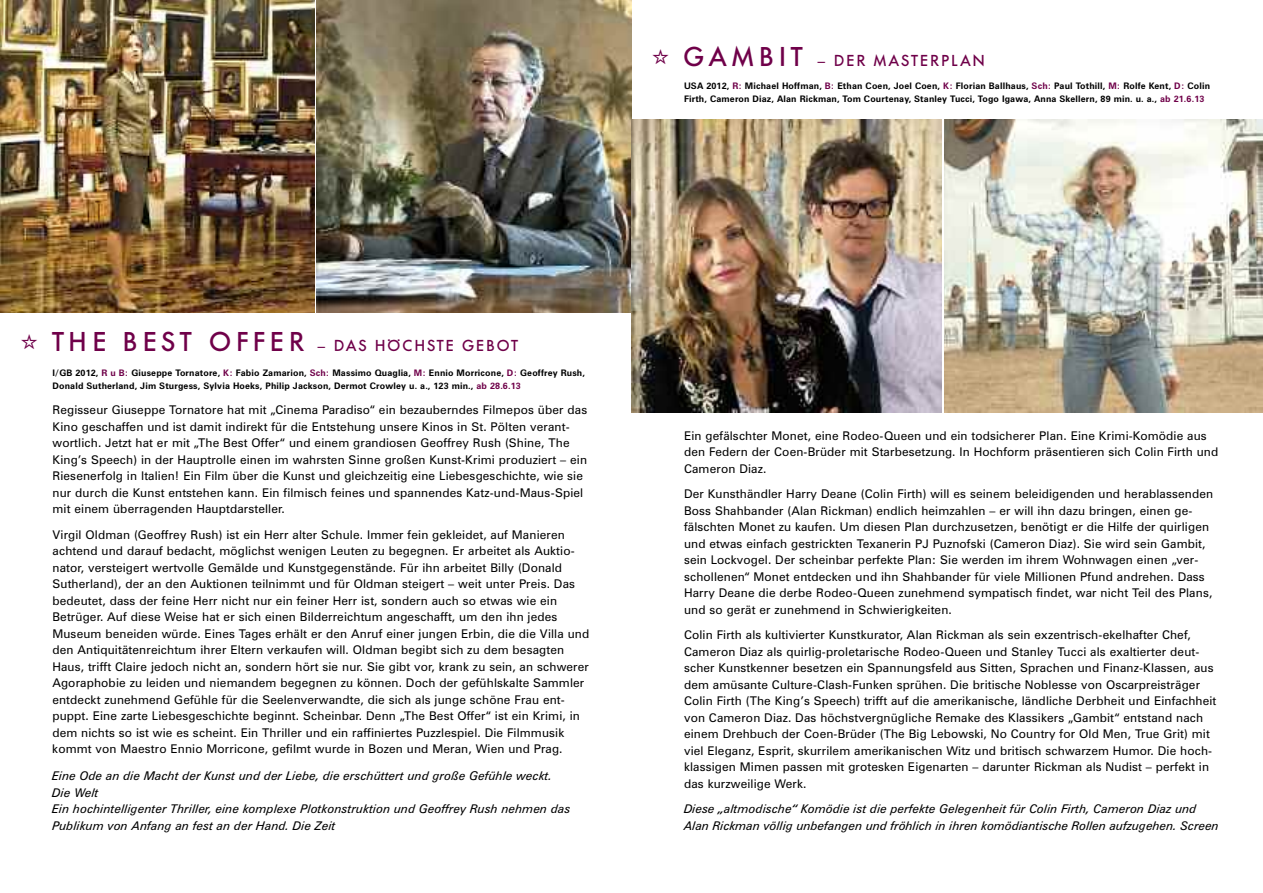
<style>
.page{position:relative;width:1263px;height:893px;background:#fff}
.page>*{position:absolute;margin:0;border:0;box-sizing:border-box;transform-origin:0 0}
.t1{font:500 15.75px "Futura BQ";letter-spacing:.115em;color:#6f0049}
.t2{font:12px/16.5px "Zurich BT";letter-spacing:.01em;color:#000}
.t3{font:italic 12px/16.5px "Zurich BT";color:#000}
.t4{font:700 9px/12.8px "Zurich BT";letter-spacing:.015em;color:#000}
.s1{font-size:27px}
.s2{color:#6f0049}
</style>
<div class="page">
<img style="left:317px;top:0;width:314px;height:313px">
<img style="left:0;top:0;width:315px;height:313px">
<img style="left:944px;top:119px;width:319px;height:293px">
<img style="left:631px;top:119px;width:311px;height:293px">
<h1 class="t1" style="left:52px;top:337px;width:468px"><span class="s1">THE BEST OFFER</span> – DAS HÖCHSTE GEBOT</h1>
<p class="t4" style="left:53px;top:367px;width:534px">I/GB 2012, <span class="s2">R u B:</span> Giuseppe Tornatore, <span class="s2">K:</span> Fabio Zamarion, <span class="s2">Sch:</span> Massimo Quaglia, <span class="s2">M:</span> Ennio Morricone, <span class="s2">D:</span> Geoffrey Rush,<br>Donald Sutherland, Jim Sturgess, Sylvia Hoeks, Philip Jackson, Dermot Crowley u. a., 123 min., <span class="s2">ab 28.6.13</span></p>
<p class="t2" style="left:53px;top:403px;width:536px">Regisseur Giuseppe Tornatore hat mit „Cinema Paradiso“ ein bezauberndes Filmepos über das Kino geschaffen und ist damit indirekt für die Entstehung unsere Kinos in St. Pölten verant&shy;wortlich. Jetzt hat er mit „The Best Offer“ und einem grandiosen Geoffrey Rush (Shine, The King’s Speech) in der Hauptrolle einen im wahrsten Sinne großen Kunst-Krimi produziert – ein Riesenerfolg in Italien! Ein Film über die Kunst und gleichzeitig eine Liebesgeschichte, wie sie nur durch die Kunst entstehen kann. Ein filmisch feines und spannendes Katz-und-Maus-Spiel mit einem überragenden Hauptdarsteller.</p>
<p class="t2" style="left:52px;top:527px;width:538px">Virgil Oldman (Geoffrey Rush) ist ein Herr alter Schule. Immer fein gekleidet, auf Manieren achtend und darauf bedacht, möglichst wenigen Leuten zu begegnen. Er arbeitet als Auktio&shy;nator, versteigert wertvolle Gemälde und Kunstgegenstände. Für ihn arbeitet Billy (Donald Sutherland), der an den Auktionen teilnimmt und für Oldman steigert – weit unter Preis. Das bedeutet, dass der feine Herr nicht nur ein feiner Herr ist, sondern auch so etwas wie ein Betrüger. Auf diese Weise hat er sich einen Bilderreichtum angeschafft, um den ihn jedes Museum beneiden würde. Eines Tages erhält er den Anruf einer jungen Erbin, die die Villa und den Antiquitätenreichtum ihrer Eltern verkaufen will. Oldman begibt sich zu dem besagten Haus, trifft Claire jedoch nicht an, sondern hört sie nur. Sie gibt vor, krank zu sein, an schwerer Agoraphobie zu leiden und niemandem begegnen zu können. Doch der gefühlskalte Sammler entdeckt zunehmend Gefühle für die Seelenverwandte, die sich als junge schöne Frau ent&shy;puppt. Eine zarte Liebesgeschichte beginnt. Scheinbar. Denn „The Best Offer“ ist ein Krimi, in dem nichts so ist wie es scheint. Ein Thriller und ein raffiniertes Puzzlespiel. Die Filmmusik kommt von Maestro Ennio Morricone, gefilmt wurde in Bozen und Meran, Wien und Prag.</p>
<p class="t3" style="left:52px;top:769px;width:520px">Eine Ode an die Macht der Kunst und der Liebe, die erschüttert und große Gefühle weckt.<br>Die Welt<br>Ein hochintelligenter Thriller, eine komplexe Plotkonstruktion und Geoffrey Rush nehmen das Publikum von Anfang an fest an der Hand. Die Zeit</p>
<h1 class="t1" style="left:683px;top:51px;width:303px"><span class="s1">GAMBIT</span> – DER MASTERPLAN</h1>
<p class="t4" style="left:684px;top:80px;width:528px">USA 2012, <span class="s2">R:</span> Michael Hoffman, <span class="s2">B:</span> Ethan Coen, Joel Coen, <span class="s2">K:</span> Florian Ballhaus, <span class="s2">Sch:</span> Paul Tothill, <span class="s2">M:</span> Rolfe Kent, <span class="s2">D:</span> Colin<br>Firth, Cameron Diaz, Alan Rickman, Tom Courtenay, Stanley Tucci, Togo Igawa, Anna Skellern, 89 min. u. a., <span class="s2">ab 21.6.13</span></p>
<p class="t2" style="left:684px;top:428px;width:536px">Ein gefälschter Monet, eine Rodeo-Queen und ein todsicherer Plan. Eine Krimi-Komödie aus den Federn der Coen-Brüder mit Starbesetzung. In Hochform präsentieren sich Colin Firth und<br>Cameron Diaz.</p>
<p class="t2" style="left:684px;top:487px;width:531px">Der Kunsthändler Harry Deane (Colin Firth) will es seinem beleidigenden und herablassenden Boss Shahbander (Alan Rickman) endlich heimzahlen – er will ihn dazu bringen, einen ge&shy;fälschten Monet zu kaufen. Um diesen Plan durchzusetzen, benötigt er die Hilfe der quirligen und etwas einfach gestrickten Texanerin PJ Puznofski (Cameron Diaz). Sie wird sein Gambit, sein Lockvogel. Der scheinbar perfekte Plan: Sie werden im ihrem Wohnwagen einen „ver&shy;schollenen“ Monet entdecken und ihn Shahbander für viele Millionen Pfund andrehen. Dass Harry Deane die derbe Rodeo-Queen zunehmend sympatisch findet, war nicht Teil des Plans, und so gerät er zunehmend in Schwierigkeiten.</p>
<p class="t2" style="left:684px;top:628px;width:534px">Colin Firth als kultivierter Kunstkurator, Alan Rickman als sein exzentrisch-ekelhafter Chef, Cameron Diaz als quirlig-proletarische Rodeo-Queen und Stanley Tucci als exaltierter deut&shy;scher Kunstkenner besetzen ein Spannungsfeld aus Sitten, Sprachen und Finanz-Klassen, aus dem amüsante Culture-Clash-Funken sprühen. Die britische Noblesse von Oscarpreisträger Colin Firth (The King’s Speech) trifft auf die amerikanische, ländliche Derbheit und Einfachheit von Cameron Diaz. Das höchstvergnügliche Remake des Klassikers „Gambit“ entstand nach einem Drehbuch der Coen-Brüder (The Big Lebowski, No Country for Old Men, True Grit) mit viel Eleganz, Esprit, skurrilem amerikanischen Witz und britisch schwarzem Humor. Die hoch&shy;klassigen Mimen passen mit grotesken Eigenarten – darunter Rickman als Nudist – perfekt in das kurzweilige Werk.</p>
<p class="t3" style="left:684px;top:802px;width:537px">Diese „altmodische“ Komödie ist die perfekte Gelegenheit für Colin Firth, Cameron Diaz und<br>Alan Rickman völlig unbefangen und fröhlich in ihren komödiantische Rollen aufzugehen. Screen</p>
</div>
